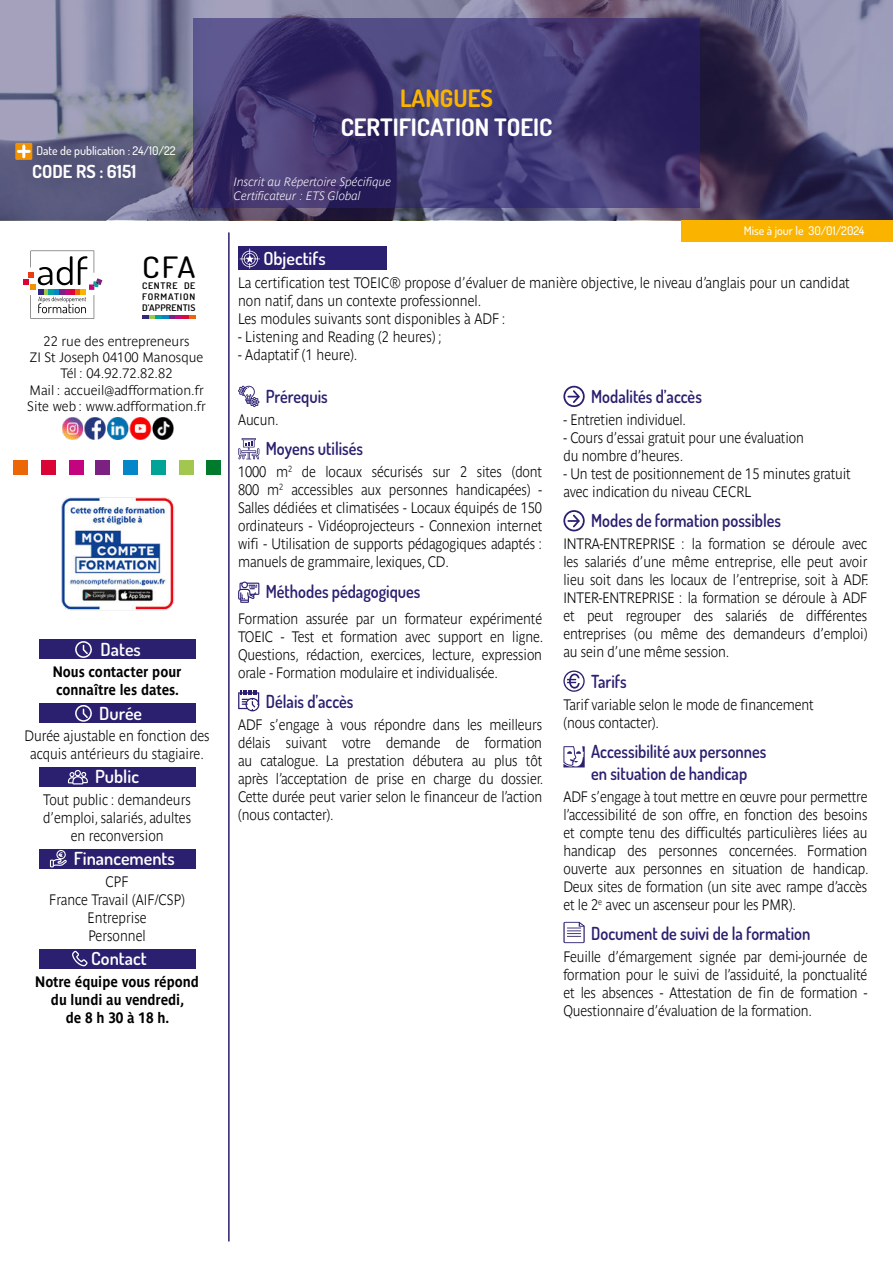
<style>
.page{position:relative;width:893px;height:1263px;background:#fff}
.page>*{position:absolute;margin:0;border:0;box-sizing:border-box;transform-origin:0 0}
.t1{font:500 29.4px "Dosis";color:#000;scale:1.11 1}
.t2{font:700 24px "Dosis";color:#fff}
.t3{font:700 24px "Dosis";color:#fab400}
.t4{font:600 18px/21.6px "Dosis";color:#2a206f;scale:.9 1}
.t5{font:600 18px "Dosis";color:#fff}
.t6{font:700 18px "Dosis";color:#fff}
.t7{font:700 15px/18px "Parisine Clair";letter-spacing:-.01em;color:#000;text-align:justify;scale:.9 1}
.t8{font:700 15px/18px "Parisine";color:#000;scale:.9 1}
.t9{font:700 13.5px/16.2px "Parisine Clair";color:#000;text-align:center}
.t10{font:italic 700 12px/14.4px "Parisine Clair";color:#fff}
.t11{font:500 12px "Dosis";color:#fff}
.t12{font:600 9px/10.9px "Dosis";letter-spacing:.07em;color:#000;text-align:justify;scale:1.08 1}
</style>
<div class="page">
<svg style="left:0;top:0;width:893px;height:220px;background:#6c6988"></svg>
<svg style="left:193px;top:18px;width:506px;height:189px;background:#423972"></svg>
<hr style="left:228px;top:233px;width:2px;height:1008px;background:#2a206f">
<svg style="left:142px;top:315px;width:53px;height:4px"></svg>
<div style="left:206px;top:460px;width:14px;height:14px;background:#007b2d"></div>
<div style="left:95px;top:460px;width:15px;height:14px;background:#7b2182"></div>
<div style="left:179px;top:460px;width:15px;height:14px;background:#a1c74f"></div>
<div style="left:69px;top:460px;width:14px;height:14px;background:#c4047f"></div>
<div style="left:151px;top:460px;width:15px;height:14px;background:#00a496"></div>
<div style="left:41px;top:460px;width:14px;height:14px;background:#db0437"></div>
<div style="left:123px;top:460px;width:15px;height:14px;background:#0387c9"></div>
<div style="left:13px;top:460px;width:15px;height:14px;background:#ec6607"></div>
<svg style="left:23px;top:251px;width:79px;height:68px"></svg>
<div style="left:39px;top:639px;width:156px;height:20px;background:#2a206f"></div>
<svg style="left:75px;top:641px;width:17px;height:17px"></svg>
<div style="left:39px;top:703px;width:156px;height:20px;background:#2a206f"></div>
<svg style="left:75px;top:705px;width:17px;height:17px"></svg>
<div style="left:39px;top:767px;width:156px;height:20px;background:#2a206f"></div>
<svg style="left:68px;top:770px;width:20px;height:14px"></svg>
<div style="left:39px;top:849px;width:156px;height:20px;background:#2a206f"></div>
<svg style="left:50px;top:850px;width:17px;height:17px"></svg>
<div style="left:39px;top:948px;width:156px;height:20px;background:#2a206f"></div>
<svg style="left:72px;top:950px;width:16px;height:16px"></svg>
<div style="left:238px;top:247px;width:149px;height:23px;background:#2a206f"></div>
<svg style="left:240px;top:249px;width:20px;height:20px"></svg>
<svg style="left:238px;top:386px;width:21px;height:21px"></svg>
<svg style="left:238px;top:438px;width:21px;height:21px"></svg>
<svg style="left:238px;top:581px;width:21px;height:22px"></svg>
<svg style="left:238px;top:690px;width:21px;height:21px"></svg>
<svg style="left:563px;top:386px;width:22px;height:21px"></svg>
<svg style="left:563px;top:510px;width:22px;height:21px"></svg>
<svg style="left:563px;top:670px;width:22px;height:22px"></svg>
<svg style="left:563px;top:746px;width:22px;height:21px"></svg>
<svg style="left:563px;top:922px;width:22px;height:21px"></svg>
<div style="left:682px;top:220px;width:211px;height:21px;background:#fab400"></div>
<img style="left:62px;top:418px;width:111px;height:21px">
<svg style="left:15px;top:143px;width:17px;height:17px"></svg>
<svg style="left:18px;top:146px;width:11px;height:11px"></svg>
<img style="left:61px;top:497px;width:114px;height:114px">
<p class="t11" style="left:36px;top:146px;width:141px">Date de publication : 24/10/22</p>
<p class="t6" style="left:32px;top:162px;width:106px">CODE RS : 6151</p>
<h1 class="t1" style="left:142px;top:251px;width:50px">CFA</h1>
<p class="t12" style="left:142px;top:280px;width:51px">CENTRE DE FORMATION D’APPRENTIS</p>
<p class="t9" style="left:27px;top:333px;width:180px">22 rue des entrepreneurs<br>ZI St Joseph 04100 Manosque<br>Tél : 04.92.72.82.82<br>Mail : accueil@adfformation.fr<br>Site web : www.adfformation.fr</p>
<p class="t5" style="left:101px;top:642px;width:42px">Dates</p>
<p class="t8" style="left:53px;top:664px;width:145px">Nous contacter pour connaître les dates.</p>
<p class="t5" style="left:99px;top:706px;width:44px">Durée</p>
<p class="t7" style="left:24px;top:727px;width:207px;text-align:center">Durée ajustable en fonction des acquis antérieurs du stagiaire.</p>
<p class="t5" style="left:95px;top:770px;width:45px">Public</p>
<p class="t7" style="left:43px;top:791px;width:166px;text-align:center">Tout public : demandeurs d’emploi, salariés, adultes en reconversion</p>
<p class="t5" style="left:74px;top:852px;width:103px">Financements</p>
<p class="t7" style="left:49px;top:872px;width:153px;text-align:center">CPF<br>France Travail (AIF/CSP)<br>Entreprise<br>Personnel</p>
<p class="t5" style="left:91px;top:951px;width:57px">Contact</p>
<p class="t8" style="left:35px;top:973px;width:183px;text-align:center">Notre équipe vous répond du lundi au vendredi,<br>de 8 h 30 à 18 h.</p>
<h2 class="t3" style="left:400px;top:85px;width:94px">LANGUES</h2>
<h2 class="t2" style="left:341px;top:114px;width:213px">CERTIFICATION TOEIC</h2>
<p class="t10" style="left:234px;top:175px;width:159px">Inscrit au Répertoire Spécifique<br>Certificateur : ETS Global</p>
<p class="t11" style="left:744px;top:226px;width:122px">Mise à jour le 30/01/2024</p>
<p class="t5" style="left:263px;top:251px;width:64px">Objectifs</p>
<p class="t7" style="left:238px;top:274px;width:681px;text-align:left">La certification test TOEIC® propose d’évaluer de manière objective, le niveau d’anglais pour un candidat non natif, dans un contexte professionnel.<br>Les modules suivants sont disponibles à ADF :</p>
<p class="t7" style="left:238px;top:328px;width:228px">- Listening and Reading (2 heures) ;</p>
<p class="t7" style="left:238px;top:346px;width:134px">- Adaptatif (1 heure).</p>
<p class="t4" style="left:266px;top:387px;width:70px">Prérequis</p>
<p class="t7" style="left:238px;top:411px;width:47px">Aucun.</p>
<p class="t4" style="left:266px;top:440px;width:110px">Moyens utilisés</p>
<p class="t7" style="left:238px;top:463px;width:339px">1000 m<sup>2</sup> de locaux sécurisés sur 2 sites (dont 800 m<sup>2</sup> accessibles aux personnes handicapées) - Salles dédiées et climatisées - Locaux équipés de 150 ordinateurs - Vidéoprojecteurs - Connexion internet wifi - Utilisation de supports pédagogiques adaptés : manuels de grammaire, lexiques, CD.</p>
<p class="t4" style="left:266px;top:582px;width:173px">Méthodes pédagogiques</p>
<p class="t7" style="left:238px;top:610px;width:341px">Formation assurée par un formateur expérimenté TOEIC - Test et formation avec support en ligne.<br>Questions, rédaction, exercices, lecture, expression orale - Formation modulaire et individualisée.</p>
<p class="t4" style="left:266px;top:693px;width:99px">Délais d’accès</p>
<p class="t7" style="left:238px;top:716px;width:341px">ADF s’engage à vous répondre dans les meilleurs délais suivant votre demande de formation au catalogue. La prestation débutera au plus tôt après l’acceptation de prise en charge du dossier.<br>Cette durée peut varier selon le financeur de l’action (nous contacter).</p>
<p class="t4" style="left:591px;top:387px;width:124px">Modalités d’accès</p>
<p class="t7" style="left:563px;top:411px;width:138px">- Entretien individuel.</p>
<p class="t7" style="left:563px;top:429px;width:269px">- Cours d’essai gratuit pour une évaluation du nombre d’heures.</p>
<p class="t7" style="left:563px;top:465px;width:321px">- Un test de positionnement de 15 minutes gratuit avec indication du niveau CECRL</p>
<p class="t4" style="left:591px;top:512px;width:213px">Modes de formation possibles</p>
<p class="t7" style="left:563px;top:535px;width:341px">INTRA-ENTREPRISE : la formation se déroule avec les salariés d’une même entreprise, elle peut avoir lieu soit dans les locaux de l’entreprise, soit à ADF.<br>INTER-ENTREPRISE : la formation se déroule à ADF et peut regrouper des salariés de différentes entreprises (ou même des demandeurs d’emploi) au sein d’une même session.</p>
<p class="t4" style="left:591px;top:672px;width:41px">Tarifs</p>
<p class="t7" style="left:563px;top:696px;width:280px">Tarif variable selon le mode de financement (nous contacter).</p>
<p class="t4" style="left:591px;top:742px;width:196px">Accessibilité aux personnes en situation de handicap</p>
<p class="t7" style="left:563px;top:788px;width:341px">ADF s’engage à tout mettre en œuvre pour permettre l’accessibilité de son offre, en fonction des besoins et compte tenu des difficultés particulières liées au handicap des personnes concernées. Formation ouverte aux personnes en situation de handicap.<br>Deux sites de formation (un site avec rampe d’accès et le 2<sup>e</sup> avec un ascenseur pour les PMR).</p>
<p class="t4" style="left:591px;top:924px;width:245px">Document de suivi de la formation</p>
<p class="t7" style="left:563px;top:948px;width:339px">Feuille d’émargement signée par demi-journée de formation pour le suivi de l’assiduité, la ponctualité et les absences - Attestation de fin de formation - Questionnaire d’évaluation de la formation.</p>
</div>
